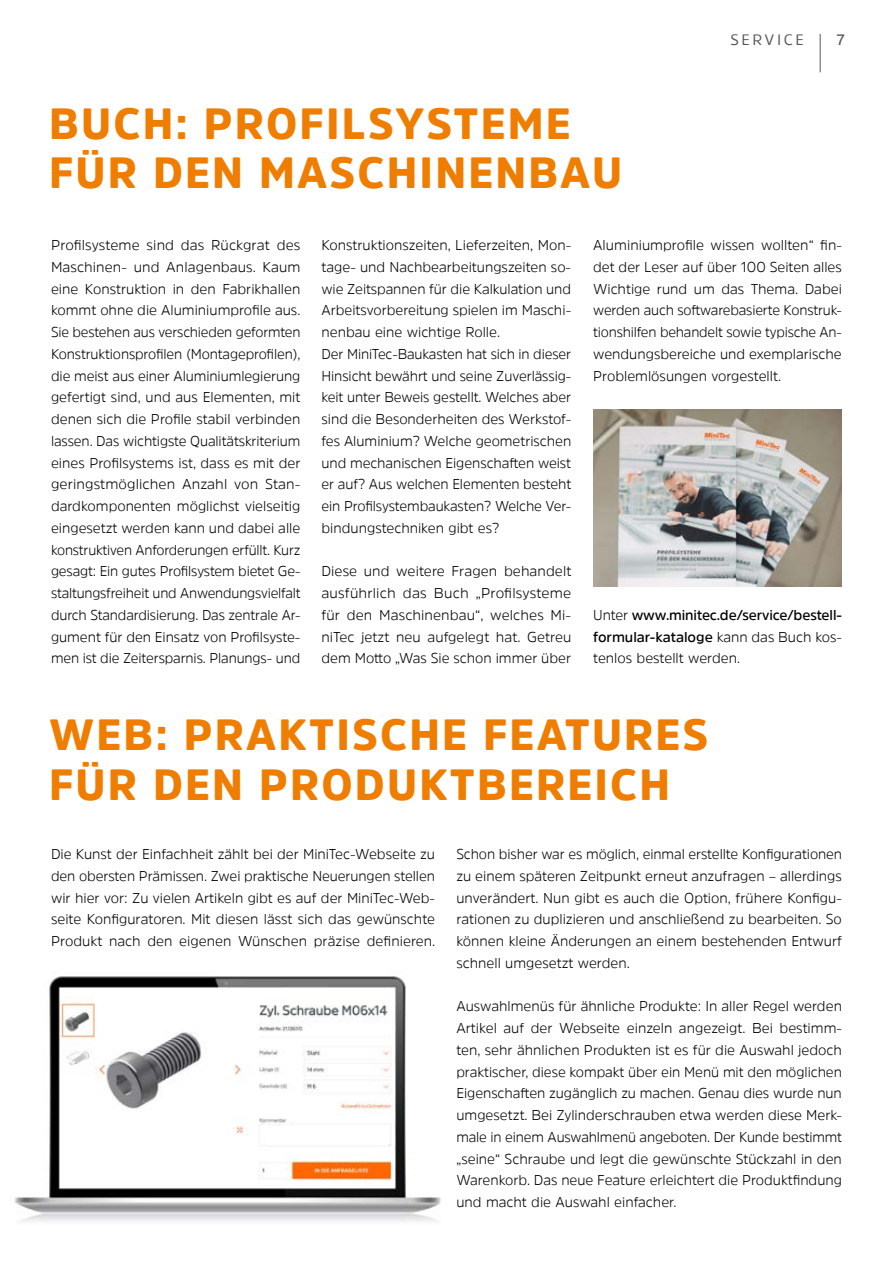
<style>
.page{position:relative;width:893px;height:1263px;background:#fff}
.page>*{position:absolute;margin:0;border:0;box-sizing:border-box;transform-origin:0 0}
.t1{font:900 43.5px/49.5px "Amsi Pro";letter-spacing:.05em;color:#ef7d00}
.t2{font:15px "Amsi Pro";letter-spacing:.17em;color:#575756}
.t3{font:600 15px "Amsi Pro";color:#575756}
.t4{font:300 14.25px/21.8px "Amsi Pro";color:#000;text-align:justify}
.t5{font:600 14.25px/21.8px "Amsi Pro";letter-spacing:-.01em;color:#000;text-align:justify}
.s1{font-weight:300}
</style>
<div class="page">
<hr style="left:820px;top:34px;width:1px;height:38px;background:#575756">
<img style="left:593px;top:410px;width:249px;height:177px">
<img style="left:14px;top:976px;width:427px;height:246px">
<h1 class="t1" style="left:49px;top:98px;width:574px">BUCH: PROFILSYSTEME<br>FÜR DEN MASCHINENBAU</h1>
<p class="t2" style="left:731px;top:30px;width:75px">SERVICE</p>
<p class="t3" style="left:836px;top:30px;width:10px">7</p>
<p class="t4" style="left:51px;top:234px;width:251px">Profilsysteme sind das Rückgrat des Maschinen- und Anlagenbaus. Kaum eine Konstruktion in den Fabrikhallen kommt ohne die Aluminiumprofile aus.<br>Sie bestehen aus verschieden geformten Konstruktionsprofilen (Montageprofilen), die meist aus einer Aluminiumlegierung gefertigt sind, und aus Elementen, mit denen sich die Profile stabil verbinden lassen. Das wichtigste Qualitätskriterium eines Profilsystems ist, dass es mit der geringstmöglichen Anzahl von Stan&shy;dardkomponenten möglichst vielseitig eingesetzt werden kann und dabei alle konstruktiven Anforderungen erfüllt. Kurz gesagt: Ein gutes Profilsystem bietet Ge&shy;staltungsfreiheit und Anwendungsvielfalt durch Standardisierung. Das zentrale Ar&shy;gument für den Einsatz von Profilsyste&shy;men ist die Zeitersparnis. Planungs- und</p>
<p class="t4" style="left:321px;top:234px;width:251px;text-align:left">Konstruktionszeiten, Lieferzeiten, Mon&shy;tage- und Nachbearbeitungszeiten so&shy;wie Zeitspannen für die Kalkulation und Arbeitsvorbereitung spielen im Maschi&shy;nenbau eine wichtige Rolle.<br>Der MiniTec-Baukasten hat sich in dieser Hinsicht bewährt und seine Zuverlässig&shy;keit unter Beweis gestellt. Welches aber sind die Besonderheiten des Werkstof&shy;fes Aluminium? Welche geometrischen und mechanischen Eigenschaften weist er auf? Aus welchen Elementen besteht ein Profilsystembaukasten? Welche Ver&shy;bindungstechniken gibt es?</p>
<p class="t4" style="left:321px;top:560px;width:251px">Diese und weitere Fragen behandelt ausführlich das Buch „Profilsysteme für den Maschinenbau“, welches Mi&shy;niTec jetzt neu aufgelegt hat. Getreu dem Motto „Was Sie schon immer über</p>
<p class="t4" style="left:593px;top:234px;width:250px">Aluminiumprofile wissen wollten“ fin&shy;det der Leser auf über 100 Seiten alles Wichtige rund um das Thema. Dabei werden auch softwarebasierte Konstruk&shy;tionshilfen behandelt sowie typische An&shy;wendungsbereiche und exemplarische Problemlösungen vorgestellt.</p>
<p class="t5" style="left:593px;top:604px;width:250px"><span class="s1">Unter</span> www.minitec.de/service/bestell&shy;formular-kataloge <span class="s1">kann das Buch kos&shy;tenlos bestellt werden.</span></p>
<h1 class="t1" style="left:49px;top:709px;width:661px">WEB: PRAKTISCHE FEATURES<br>FÜR DEN PRODUKTBEREICH</h1>
<p class="t4" style="left:51px;top:843px;width:386px">Die Kunst der Einfachheit zählt bei der MiniTec-Webseite zu den obersten Prämissen. Zwei praktische Neuerungen stellen wir hier vor: Zu vielen Artikeln gibt es auf der MiniTec-Web&shy;seite Konfiguratoren. Mit diesen lässt sich das gewünschte Produkt nach den eigenen Wünschen präzise definieren.</p>
<p class="t4" style="left:456px;top:843px;width:387px">Schon bisher war es möglich, einmal erstellte Konfigurationen zu einem späteren Zeitpunkt erneut anzufragen – allerdings unverändert. Nun gibt es auch die Option, frühere Konfigu&shy;rationen zu duplizieren und anschließend zu bearbeiten. So können kleine Änderungen an einem bestehenden Entwurf schnell umgesetzt werden.</p>
<p class="t4" style="left:456px;top:995px;width:387px">Auswahlmenüs für ähnliche Produkte: In aller Regel werden Artikel auf der Webseite einzeln angezeigt. Bei bestimm&shy;ten, sehr ähnlichen Produkten ist es für die Auswahl jedoch praktischer, diese kompakt über ein Menü mit den möglichen Eigenschaften zugänglich zu machen. Genau dies wurde nun umgesetzt. Bei Zylinderschrauben etwa werden diese Merk&shy;male in einem Auswahlmenü angeboten. Der Kunde bestimmt „seine“ Schraube und legt die gewünschte Stückzahl in den Warenkorb. Das neue Feature erleichtert die Produktfindung und macht die Auswahl einfacher.</p>
</div>
